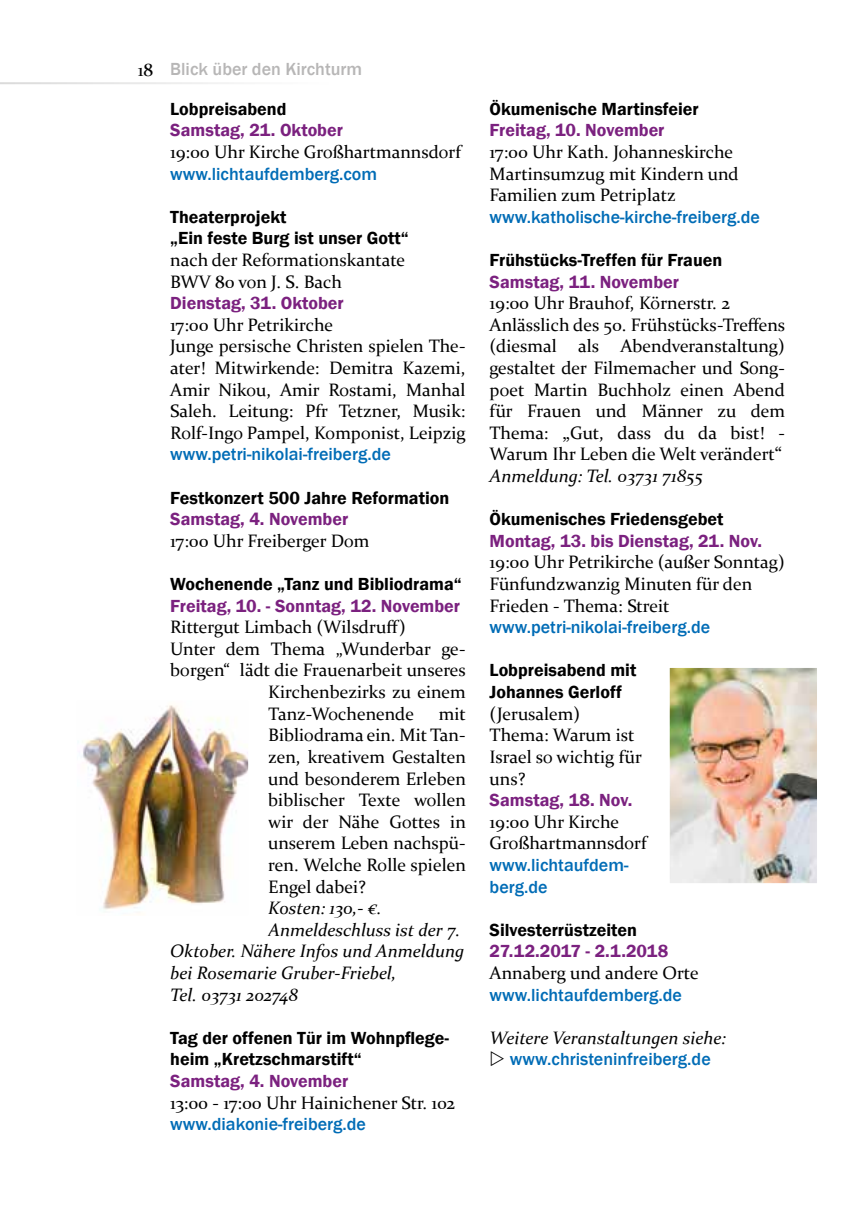
<style>
.page{position:relative;width:857px;height:1225px;background:#fff}
.page>*{position:absolute;margin:0;border:0;box-sizing:border-box;transform-origin:0 0}
.t1{font:18px/21.6px "Constantia";color:#000}
.t2{font:600 18px/21.6px "Franklin Gothic";color:#000}
.t3{font:500 18px/21.6px "Franklin Gothic";color:#006cb6}
.t4{font:600 18px "Franklin Gothic";color:#7b217f}
.t5{font:italic 18px "Constantia";color:#000}
.t6{font:500 18px "Franklin Gothic";color:#b7b6b6}
.s1{font-family:"Georgia"}
.s2{font-style:italic}
</style>
<div class="page">
<img style="left:670px;top:669px;width:145px;height:213px">
<img style="left:81px;top:705px;width:166px;height:205px">
<p class="t1" style="left:138px;top:58px;width:17px">18</p>
<p class="t6" style="left:170px;top:58px;width:193px">Blick über den Kirchturm</p>
<p class="t2" style="left:170px;top:98px;width:118px">Lobpreisabend</p>
<p class="t4" style="left:170px;top:119px;width:174px">Samstag, 21. Oktober</p>
<p class="t1" style="left:170px;top:140px;width:292px">19:00 Uhr Kirche Großhartmannsdorf</p>
<p class="t3" style="left:170px;top:163px;width:208px">www.lichtaufdemberg.com</p>
<p class="t2" style="left:170px;top:206px;width:240px">Theaterprojekt<br>„Ein feste Burg ist unser Gott“</p>
<p class="t1" style="left:170px;top:248px;width:236px">nach der Reformationskantate<br>BWV 80 von J. S. Bach</p>
<p class="t4" style="left:170px;top:292px;width:175px">Dienstag, 31. Oktober</p>
<p class="t1" style="left:170px;top:313px;width:297px">17:00 Uhr Petrikirche<br>Junge persische Christen spielen The&shy;ater! Mitwirkende: Demitra Kazemi, Amir Nikou, Amir Rostami, Manhal Saleh. Leitung: Pfr Tetzner, Musik:<br>Rolf-Ingo Pampel, Komponist, Leipzig</p>
<p class="t3" style="left:170px;top:444px;width:222px">www.petri-nikolai-freiberg.de</p>
<p class="t2" style="left:170px;top:487px;width:280px">Festkonzert 500 Jahre Reformation</p>
<p class="t4" style="left:170px;top:508px;width:179px">Samstag, 4. November</p>
<p class="t1" style="left:170px;top:529px;width:201px">17:00 Uhr Freiberger Dom</p>
<p class="t2" style="left:170px;top:573px;width:293px">Wochenende „Tanz und Bibliodrama“</p>
<p class="t4" style="left:170px;top:594px;width:291px">Freitag, 10. - Sonntag, 12. November</p>
<p class="t1" style="left:170px;top:615px;width:237px">Rittergut Limbach (Wilsdruff)</p>
<p class="t1" style="left:170px;top:637px;width:296px">Unter dem Thema „Wunderbar ge-</p>
<p class="t1" style="left:170px;top:659px;width:297px">borgen“ lädt die Frauenarbeit unseres</p>
<p class="t1" style="left:268px;top:680px;width:199px">Kirchenbezirks zu einem</p>
<p class="t1" style="left:268px;top:702px;width:147px">Tanz-Wochenende</p>
<p class="t1" style="left:268px;top:702px;width:199px;text-align:justify;text-indent:170px">mit Bibliodrama ein. Mit Tan&shy;zen, kreativem Gestalten und besonderem Erleben biblischer Texte wollen wir der Nähe Gottes in unserem Leben nachspü&shy;ren. Welche Rolle spielen Engel dabei?</p>
<p class="t5" style="left:268px;top:895px;width:115px">Kosten: 130,- €.</p>
<p class="t5" style="left:268px;top:917px;width:194px">Anmeldeschluss ist der 7.</p>
<p class="t5" style="left:170px;top:939px;width:295px">Oktober. Nähere Infos und Anmeldung</p>
<p class="t5" style="left:170px;top:960px;width:227px">bei Rosemarie Gruber-Friebel,</p>
<p class="t5" style="left:170px;top:982px;width:129px">Tel. 03731 202748</p>
<p class="t2" style="left:170px;top:1027px;width:280px">Tag der offenen Tür im Wohnpflege&shy;heim „Kretzschmarstift“</p>
<p class="t4" style="left:170px;top:1070px;width:179px">Samstag, 4. November</p>
<p class="t1" style="left:170px;top:1091px;width:286px">13:00 - 17:00 Uhr Hainichener Str. 102</p>
<p class="t3" style="left:170px;top:1113px;width:197px">www.diakonie-freiberg.de</p>
<p class="t2" style="left:489px;top:98px;width:211px">Ökumenische Martinsfeier</p>
<p class="t4" style="left:489px;top:119px;width:176px">Freitag, 10. November</p>
<p class="t1" style="left:489px;top:140px;width:250px">17:00 Uhr Kath. Johanneskirche<br>Martinsumzug mit Kindern und<br>Familien zum Petriplatz</p>
<p class="t3" style="left:489px;top:206px;width:272px">www.katholische-kirche-freiberg.de</p>
<p class="t2" style="left:489px;top:249px;width:234px">Frühstücks-Treffen für Frauen</p>
<p class="t4" style="left:489px;top:270px;width:191px">Samstag, 11. November</p>
<p class="t1" style="left:489px;top:291px;width:297px">19:00 Uhr Brauhof, Körnerstr. 2<br>Anlässlich des 50. Frühstücks-Treffens (diesmal als Abendveranstaltung) gestaltet der Filmemacher und Song&shy;poet Martin Buchholz einen Abend für Frauen und Männer zu dem Thema: <span class="s1">„</span>Gut, dass du da bist! - Warum Ihr Leben die Welt verändert<span class="s1">“ </span><span class="s2">Anmeldung: Tel. 03731 71855</span></p>
<p class="t2" style="left:489px;top:508px;width:235px">Ökumenisches Friedensgebet</p>
<p class="t4" style="left:489px;top:530px;width:274px">Montag, 13. bis Dienstag, 21. Nov.</p>
<p class="t1" style="left:489px;top:551px;width:296px">19:00 Uhr Petrikirche (außer Sonntag)<br>Fünfundzwanzig Minuten für den<br>Frieden - Thema: Streit</p>
<p class="t3" style="left:489px;top:616px;width:222px">www.petri-nikolai-freiberg.de</p>
<p class="t2" style="left:489px;top:660px;width:148px">Lobpreisabend mit<br>Johannes Gerloff</p>
<p class="t1" style="left:489px;top:702px;width:154px">(Jerusalem)<br>Thema: Warum ist<br>Israel so wichtig für uns?</p>
<p class="t4" style="left:489px;top:789px;width:144px">Samstag, 18. Nov.</p>
<p class="t1" style="left:489px;top:810px;width:159px">19:00 Uhr Kirche<br>Großhartmannsdorf</p>
<p class="t3" style="left:489px;top:854px;width:140px">www.lichtaufdem&shy;berg.de</p>
<p class="t2" style="left:489px;top:919px;width:149px">Silvesterrüstzeiten</p>
<p class="t4" style="left:489px;top:940px;width:180px">27.12.2017 - 2.1.2018</p>
<p class="t1" style="left:489px;top:961px;width:210px">Annaberg und andere Orte</p>
<p class="t3" style="left:489px;top:984px;width:194px">www.lichtaufdemberg.de</p>
<p class="t5" style="left:489px;top:1025px;width:238px">Weitere Veranstaltungen siehe:</p>
<p class="t3" style="left:509px;top:1048px;width:202px">www.christeninfreiberg.de</p>
</div>
